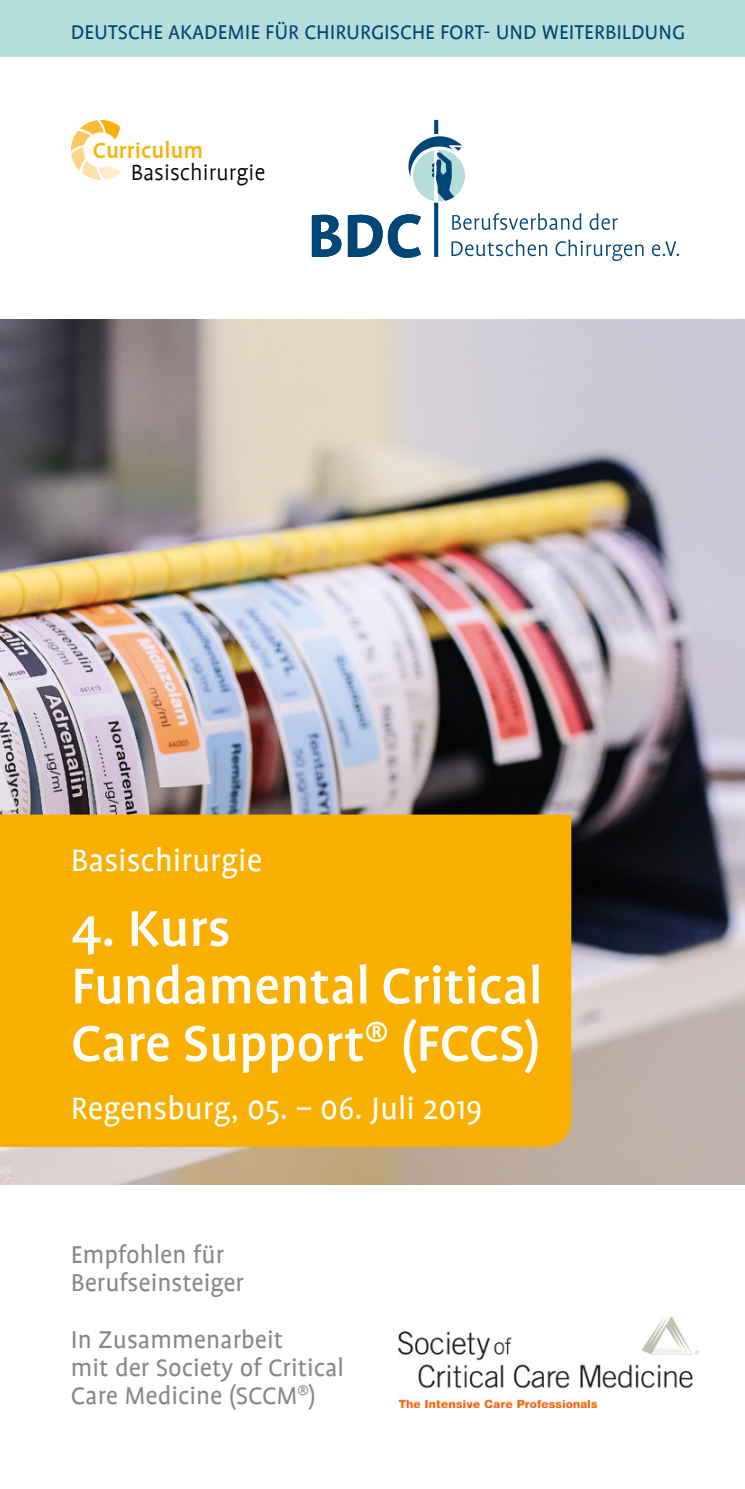
<style>
.page{position:relative;width:745px;height:1489px;background:#fff}
.page>*{position:absolute;margin:0;border:0;box-sizing:border-box;transform-origin:0 0}
.Titel_Seminartitel{font:500 57.5px/57.5px "Profile";color:#fff}
.titel_Stadt_datum{font:35px "Profile";color:#fff}
.Titel_SUB{font:27.5px/28.2px "Profile";color:#878787}
.t1{font:300 25px "Profile";color:#000}
.t2{font:500 25px "Profile";color:#f9b000}
.t3{font:22.5px "Profile";color:#004676}
</style>
<div class="page">
<img style="left:0;top:319px;width:744px;height:864px">
<svg style="left:312px;top:215px;width:29px;height:42px"></svg>
<svg style="left:651px;top:241px;width:27px;height:15px"></svg>
<svg style="left:347px;top:120px;width:296px;height:141px"></svg>
<div style="left:0;top:0;width:744px;height:57px;background:#b5ddda"></div>
<svg style="left:71px;top:120px;width:51px;height:60px"></svg>
<div style="left:0;top:814px;width:571px;height:332px;background:#f9b000"></div>
<img style="left:398px;top:1316px;width:300px;height:91px">
<p class="t3" style="left:71px;top:21px;width:615px">DEUTSCHE AKADEMIE FÜR CHIRURGISCHE FORT- UND WEITERBILDUNG</p>
<p class="t2" style="left:93px;top:137px;width:112px">Curriculum</p>
<p class="t1" style="left:131px;top:159px;width:136px">Basischirurgie</p>
<p class="titel_Stadt_datum" style="left:71px;top:841px;width:193px">Basischirurgie</p>
<p class="Titel_Seminartitel" style="left:71px;top:899px;width:473px">4. Kurs<br>Fundamental Critical<br>Care Support<sup>®</sup> (FCCS)</p>
<p class="titel_Stadt_datum" style="left:71px;top:1089px;width:413px">Regensburg, 05. – 06. Juli 2019</p>
<p class="Titel_SUB" style="left:71px;top:1240px;width:174px">Empfohlen für<br>Berufseinsteiger</p>
<p class="Titel_SUB" style="left:71px;top:1325px;width:274px">In Zusammenarbeit<br>mit der Society of Critical<br>Care Medicine (SCCM<sup>®</sup>)</p>
</div>
